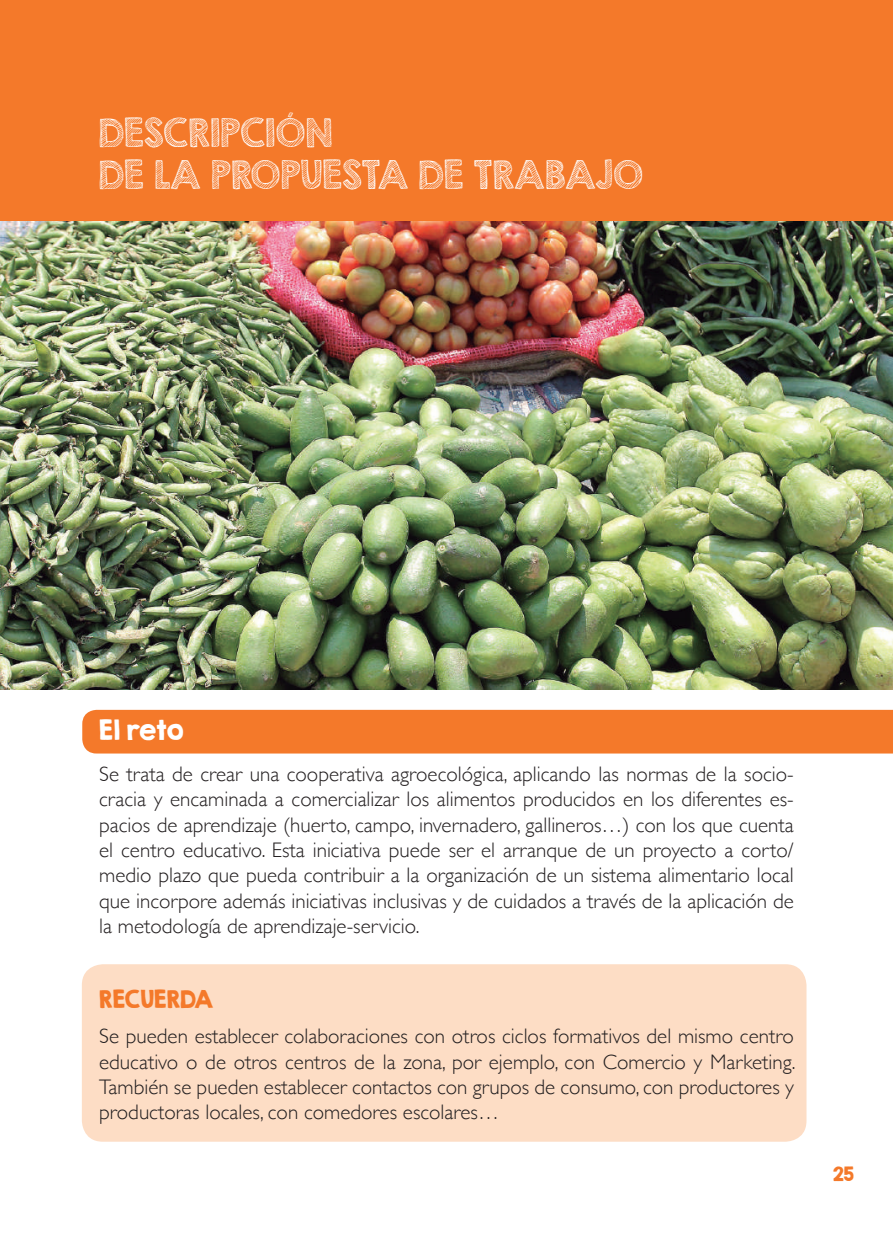
<style>
.page{position:relative;width:893px;height:1241px;background:#fff}
.page>*{position:absolute;margin:0;border:0;box-sizing:border-box;transform-origin:0 0}
.t1{font:35px/42px "KG Second Chances Sketch";color:#fff}
.t2{font:24.5px "KG Second Chances Solid";color:#fff}
.t3{font:21.88px "KG Second Chances Solid";color:#f4792a}
.t4{font:300 21px/25.4px "Gill Sans";color:#231f20;text-align:justify}
.t5{font:17.5px "KG Second Chances Solid";color:#f4792a}
</style>
<div class="page">
<div style="left:0;top:0;width:893px;height:357px;background:#f4792a"></div>
<img style="left:0;top:222px;width:893px;height:468px">
<div style="left:82px;top:709px;width:811px;height:44px;background:#f4792a"></div>
<div style="left:82px;top:964px;width:724px;height:177px;background:#fdddc5;border-radius:21px"></div>
<h1 class="t1" style="left:99px;top:111px;width:546px">DESCRIPCIÓN<br>DE LA PROPUESTA DE TRABAJO</h1>
<p class="t2" style="left:99px;top:714px;width:86px">El reto</p>
<p class="t4" style="left:99px;top:760px;width:696px">Se trata de crear una cooperativa agroecológica, aplicando las normas de la socio&shy;cracia y encaminada a comercializar los alimentos producidos en los diferentes es&shy;pacios de aprendizaje (huerto, campo, invernadero, gallineros…) con los que cuenta el centro educativo. Esta iniciativa puede ser el arranque de un proyecto a corto/ medio plazo que pueda contribuir a la organización de un sistema alimentario local que incorpore además iniciativas inclusivas y de cuidados a través de la aplicación de la metodología de aprendizaje-servicio.</p>
<p class="t3" style="left:99px;top:984px;width:116px">RECUERDA</p>
<p class="t4" style="left:99px;top:1022px;width:698px">Se pueden establecer colaboraciones con otros ciclos formativos del mismo centro educativo o de otros centros de la zona, por ejemplo, con Comercio y Marketing.<br>También se pueden establecer contactos con grupos de consumo, con productores y productoras locales, con comedores escolares…</p>
<p class="t5" style="left:833px;top:1162px;width:22px">25</p>
</div>
